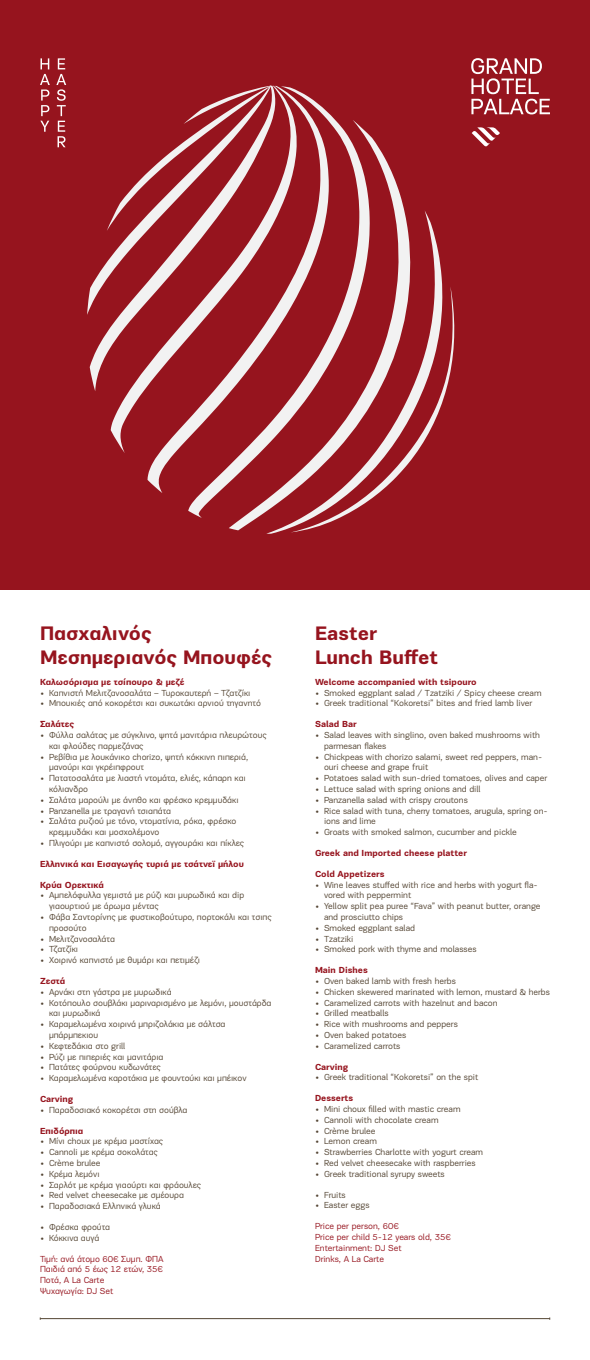
<style>
.page{position:relative;width:590px;height:1360px;background:#fff}
.page>*{position:absolute;margin:0;border:0;box-sizing:border-box;transform-origin:0 0}
.t1{font:700 20px/24px "PF Encore Sans Pro";color:#96141e}
.t2{font:9px/10.8px "PF Encore Sans Pro";color:#544533}
.t3{font:700 9px "PF Encore Sans Pro";color:#96141e}
.t4{font:9px/10.8px "PF Encore Sans Pro";color:#96141e}
</style>
<div class="page">
<div style="left:0;top:0;width:590px;height:590px;background:#96141e"></div>
<hr style="left:40px;top:1318px;width:510px;height:1px;background:#544533">
<svg style="left:90px;top:326px;width:21px;height:65px"></svg>
<svg style="left:111px;top:315px;width:37px;height:138px"></svg>
<svg style="left:148px;top:317px;width:40px;height:176px"></svg>
<svg style="left:188px;top:86px;width:147px;height:432px"></svg>
<svg style="left:229px;top:120px;width:175px;height:410px"></svg>
<svg style="left:266px;top:210px;width:176px;height:324px"></svg>
<svg style="left:290px;top:286px;width:165px;height:246px"></svg>
<svg style="left:87px;top:231px;width:184px;height:84px"></svg>
<svg style="left:107px;top:86px;width:165px;height:145px"></svg>
<svg style="left:472px;top:127px;width:28px;height:20px"></svg>
<svg style="left:471px;top:58px;width:79px;height:56px"></svg>
<svg style="left:40px;top:58px;width:10px;height:74px"></svg>
<svg style="left:56px;top:58px;width:10px;height:89px"></svg>
<h1 class="t1" style="left:40px;top:621px;width:233px">Πασχαλινός<br>Μεσημεριανός Μπουφές</h1>
<p class="t3" style="left:40px;top:676px;width:146px">Καλωσόρισμα με τσίπουρο &amp; μεζέ</p>
<p class="t2" style="left:40px;top:687px;width:212px">• Καπνιστή Μελιτζανοσαλάτα – Τυροκαυτερή – Τζατζίκι</p>
<p class="t2" style="left:40px;top:698px;width:222px">• Μπουκιές από κοκορέτσι και συκωτάκι αρνιού τηγανητό</p>
<p class="t3" style="left:40px;top:719px;width:35px">Σαλάτες</p>
<p class="t2" style="left:49px;top:730px;width:219px;text-indent:-9px">• Φύλλα σαλάτας με σύγκλινο, ψητά μανιτάρια πλευρώτους και φλούδες παρμεζάνας</p>
<p class="t2" style="left:49px;top:751px;width:201px;text-indent:-9px">• Ρεβίθια με λουκάνικο chorizo, ψητή κόκκινη πιπεριά, μανούρι και γκρέιπφρουτ</p>
<p class="t2" style="left:49px;top:773px;width:198px;text-indent:-9px">• Πατατοσαλάτα με λιαστή ντομάτα, ελιές, κάπαρη και κόλιανδρο</p>
<p class="t2" style="left:40px;top:794px;width:200px">• Σαλάτα μαρούλι με άνηθο και φρέσκο κρεμμυδάκι</p>
<p class="t2" style="left:40px;top:805px;width:133px">• Panzanella με τραγανή τσιαπάτα</p>
<p class="t2" style="left:49px;top:816px;width:189px;text-indent:-9px">• Σαλάτα ρυζιού με τόνο, ντοματίνια, ρόκα, φρέσκο κρεμμυδάκι και μοσχολέμονο</p>
<p class="t2" style="left:40px;top:838px;width:206px">• Πλιγούρι με καπνιστό σολομό, αγγουράκι και πίκλες</p>
<p class="t3" style="left:40px;top:858px;width:205px">Ελληνικά και Εισαγωγής τυριά με τσάτνεϊ μήλου</p>
<p class="t3" style="left:40px;top:879px;width:65px">Κρύα Ορεκτικά</p>
<p class="t2" style="left:49px;top:890px;width:197px;text-indent:-9px">• Αμπελόφυλλα γεμιστά με ρύζι και μυρωδικά και dip γιαουρτιού με άρωμα μέντας</p>
<p class="t2" style="left:49px;top:912px;width:224px;text-indent:-9px">• Φάβα Σαντορίνης με φυστικοβούτυρο, πορτοκάλι και τσιπς προσούτο</p>
<p class="t2" style="left:40px;top:933px;width:76px">• Μελιτζανοσαλάτα</p>
<p class="t2" style="left:40px;top:944px;width:40px">• Τζατζίκι</p>
<p class="t2" style="left:40px;top:955px;width:162px">• Χοιρινό καπνιστό με θυμάρι και πετιμέζι</p>
<p class="t3" style="left:40px;top:975px;width:27px">Ζεστά</p>
<p class="t2" style="left:40px;top:986px;width:133px">• Αρνάκι στη γάστρα με μυρωδικά</p>
<p class="t2" style="left:49px;top:997px;width:224px;text-indent:-9px">• Κοτόπουλο σουβλάκι μαριναρισμένο με λεμόνι, μουστάρδα και μυρωδικά</p>
<p class="t2" style="left:49px;top:1019px;width:178px;text-indent:-9px">• Καραμελωμένα χοιρινά μπριζολάκια με σάλτσα μπάρμπεκιου</p>
<p class="t2" style="left:40px;top:1040px;width:87px">• Κεφτεδάκια στο grill</p>
<p class="t2" style="left:40px;top:1051px;width:125px">• Ρύζι με πιπεριές και μανιτάρια</p>
<p class="t2" style="left:40px;top:1062px;width:122px">• Πατάτες φούρνου κυδωνάτες</p>
<p class="t2" style="left:40px;top:1073px;width:208px">• Καραμελωμένα καροτάκια με φουντούκι και μπέικον</p>
<p class="t3" style="left:40px;top:1093px;width:35px">Carving</p>
<p class="t2" style="left:40px;top:1104px;width:149px">• Παραδοσιακό κοκορέτσι στη σούβλα</p>
<p class="t3" style="left:40px;top:1125px;width:45px">Επιδόρπια</p>
<p class="t2" style="left:40px;top:1136px;width:125px">• Μίνι choux με κρέμα μαστίχας</p>
<p class="t2" style="left:40px;top:1147px;width:119px">• Cannoli με κρέμα σοκολάτας</p>
<p class="t2" style="left:40px;top:1158px;width:62px">• Crème brulee</p>
<p class="t2" style="left:40px;top:1168px;width:61px">• Κρέμα λεμόνι</p>
<p class="t2" style="left:40px;top:1179px;width:163px">• Σαρλότ με κρέμα γιαούρτι και φράουλες</p>
<p class="t2" style="left:40px;top:1190px;width:145px">• Red velvet cheesecake με σμέουρα</p>
<p class="t2" style="left:40px;top:1201px;width:122px">• Παραδοσιακά Ελληνικά γλυκά</p>
<p class="t2" style="left:40px;top:1222px;width:72px">• Φρέσκα φρούτα</p>
<p class="t2" style="left:40px;top:1232px;width:61px">• Κόκκινα αυγά</p>
<p class="t4" style="left:40px;top:1253px;width:125px">Τιμή: ανά άτομο 60€ Συμπ. ΦΠΑ<br>Παιδιά από 5 έως 12 ετών, 35€<br>Ποτά, A La Carte<br>Ψυχαγωγία: DJ Set</p>
<h1 class="t1" style="left:315px;top:621px;width:125px">Easter<br>Lunch Buffet</h1>
<p class="t3" style="left:315px;top:676px;width:163px">Welcome accompanied with tsipouro</p>
<p class="t2" style="left:315px;top:687px;width:228px">• Smoked eggplant salad / Tzatziki / Spicy cheese cream</p>
<p class="t2" style="left:315px;top:698px;width:219px">• Greek traditional “Kokoretsi” bites and fried lamb liver</p>
<p class="t3" style="left:315px;top:719px;width:43px">Salad Bar</p>
<p class="t2" style="left:324px;top:730px;width:218px;text-indent:-9px">• Salad leaves with singlino, oven baked mushrooms with parmesan flakes</p>
<p class="t2" style="left:324px;top:751px;width:220px;text-indent:-9px">• Chickpeas with chorizo salami, sweet red peppers, man&shy;ouri cheese and grape fruit</p>
<p class="t2" style="left:315px;top:773px;width:234px">• Potatoes salad with sun-dried tomatoes, olives and caper</p>
<p class="t2" style="left:315px;top:784px;width:167px">• Lettuce salad with spring onions and dill</p>
<p class="t2" style="left:315px;top:794px;width:154px">• Panzanella salad with crispy croutons</p>
<p class="t2" style="left:324px;top:805px;width:225px;text-indent:-9px">• Rice salad with tuna, cherry tomatoes, arugula, spring on&shy;ions and lime</p>
<p class="t2" style="left:315px;top:827px;width:203px">• Groats with smoked salmon, cucumber and pickle</p>
<p class="t3" style="left:315px;top:847px;width:153px">Greek and Imported cheese platter</p>
<p class="t3" style="left:315px;top:868px;width:71px">Cold Appetizers</p>
<p class="t2" style="left:324px;top:879px;width:215px;text-indent:-9px">• Wine leaves stuffed with rice and herbs with yogurt fla&shy;vored with peppermint</p>
<p class="t2" style="left:324px;top:901px;width:218px;text-indent:-9px">• Yellow split pea puree “Fava” with peanut butter, orange and prosciutto chips</p>
<p class="t2" style="left:315px;top:922px;width:102px">• Smoked eggplant salad</p>
<p class="t2" style="left:315px;top:933px;width:40px">• Tzatziki</p>
<p class="t2" style="left:315px;top:944px;width:163px">• Smoked pork with thyme and molasses</p>
<p class="t3" style="left:315px;top:965px;width:54px">Main Dishes</p>
<p class="t2" style="left:315px;top:976px;width:143px">• Oven baked lamb with fresh herbs</p>
<p class="t2" style="left:315px;top:986px;width:237px">• Chicken skewered marinated with lemon, mustard &amp; herbs</p>
<p class="t2" style="left:315px;top:997px;width:184px">• Caramelized carrots with hazelnut and bacon</p>
<p class="t2" style="left:315px;top:1008px;width:75px">• Grilled meatballs</p>
<p class="t2" style="left:315px;top:1019px;width:144px">• Rice with mushrooms and peppers</p>
<p class="t2" style="left:315px;top:1030px;width:93px">• Oven baked potatoes</p>
<p class="t2" style="left:315px;top:1040px;width:87px">• Caramelized carrots</p>
<p class="t3" style="left:315px;top:1061px;width:35px">Carving</p>
<p class="t2" style="left:315px;top:1072px;width:165px">• Greek traditional “Kokoretsi” on the spit</p>
<p class="t3" style="left:315px;top:1093px;width:40px">Desserts</p>
<p class="t2" style="left:315px;top:1104px;width:147px">• Mini choux filled with mastic cream</p>
<p class="t2" style="left:315px;top:1114px;width:125px">• Cannoli with chocolate cream</p>
<p class="t2" style="left:315px;top:1125px;width:62px">• Crème brulee</p>
<p class="t2" style="left:315px;top:1136px;width:63px">• Lemon cream</p>
<p class="t2" style="left:315px;top:1147px;width:170px">• Strawberries Charlotte with yogurt cream</p>
<p class="t2" style="left:315px;top:1158px;width:162px">• Red velvet cheesecake with raspberries</p>
<p class="t2" style="left:315px;top:1168px;width:131px">• Greek traditional syrupy sweets</p>
<p class="t2" style="left:315px;top:1189px;width:32px">• Fruits</p>
<p class="t2" style="left:315px;top:1200px;width:56px">• Easter eggs</p>
<p class="t4" style="left:315px;top:1221px;width:137px">Price per person, 60€<br>Price per child 5-12 years old, 35€<br>Entertainment: DJ Set<br>Drinks, A La Carte</p>
</div>
